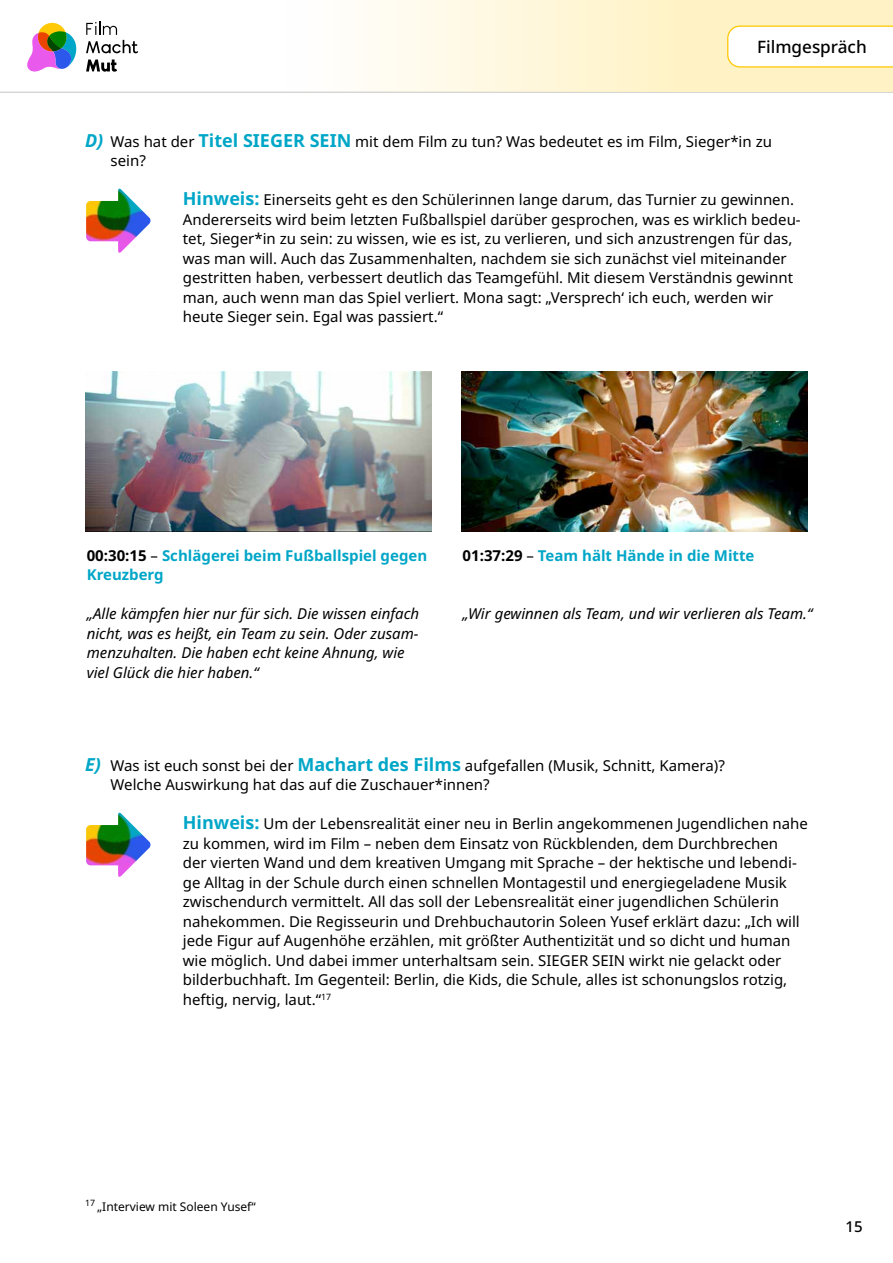
<style>
.page{position:relative;width:893px;height:1263px;background:#fff}
.page>*{position:absolute;margin:0;border:0;box-sizing:border-box;transform-origin:0 0}
.t1{font:500 17.1px "Noto Sans";color:#000}
.t2{font:15px/19.5px "Noto Sans";color:#000}
.t3{font:italic 15px/19.5px "Noto Sans";color:#000}
.t4{font:700 15px/19.5px "Noto Sans";color:#00a6c7}
.t5{font:500 15px "Noto Sans";color:#000}
.t6{font:12px "Noto Sans";color:#000}
.s1{font-weight:700;font-style:italic;font-size:18px;color:#00a6c7}
.s2{font-weight:700;font-size:18px;color:#00a6c7}
.s3{color:#000}
.s4{font-weight:400;color:#000}
</style>
<div class="page">
<svg style="left:86px;top:22px;width:52px;height:31px"></svg>
<svg style="left:86px;top:60px;width:31px;height:12px"></svg>
<div style="left:38px;top:23px;width:28px;height:29px;background:#ffc906;border-radius:50%"></div>
<svg style="left:27px;top:30px;width:50px;height:42px"></svg>
<hr style="left:0;top:92px;width:893px;height:1px;background:#c2c2c2">
<div style="left:285px;top:0;width:608px;height:91px;background:linear-gradient(to right,#fffdf9,#fff0b9)"></div>
<svg style="left:726px;top:25px;width:167px;height:43px"></svg>
<img style="left:86px;top:189px;width:65px;height:64px">
<img style="left:86px;top:813px;width:65px;height:64px">
<img style="left:85px;top:372px;width:346px;height:160px">
<img style="left:462px;top:372px;width:346px;height:160px">
<p class="t1" style="left:757px;top:34px;width:111px">Filmgespräch</p>
<p class="t2" style="left:111px;top:132px;width:663px;text-indent:-26px"><span class="s1">D)</span> Was hat der <span class="s2">Titel SIEGER SEIN</span> mit dem Film zu tun? Was bedeutet es im Film, Sieger*in zu sein?</p>
<p class="t2" style="left:183px;top:190px;width:619px"><span class="s2">Hinweis:</span> Einerseits geht es den Schülerinnen lange darum, das Turnier zu gewinnen.<br>Andererseits wird beim letzten Fußballspiel darüber gesprochen, was es wirklich bedeu&shy;tet, Sieger*in zu sein: zu wissen, wie es ist, zu verlieren, und sich anzustrengen für das, was man will. Auch das Zusammenhalten, nachdem sie sich zunächst viel miteinander gestritten haben, verbessert deutlich das Teamgefühl. Mit diesem Verständnis gewinnt man, auch wenn man das Spiel verliert. Mona sagt: „Versprech‘ ich euch, werden wir heute Sieger sein. Egal was passiert.“</p>
<p class="t4" style="left:87px;top:546px;width:342px"><span class="s3">00:30:15</span> <span class="s4">–</span> Schlägerei beim Fußballspiel gegen<br>Kreuzberg</p>
<p class="t3" style="left:87px;top:604px;width:334px">„Alle kämpfen hier nur für sich. Die wissen einfach nicht, was es heißt, ein Team zu sein. Oder zusam&shy;menzuhalten. Die haben echt keine Ahnung, wie viel Glück die hier haben.“</p>
<p class="t4" style="left:463px;top:546px;width:293px"><span class="s3">01:37:29</span> <span class="s4">–</span> Team hält Hände in die Mitte</p>
<p class="t3" style="left:463px;top:604px;width:351px">„Wir gewinnen als Team, und wir verlieren als Team.“</p>
<p class="t2" style="left:111px;top:756px;width:616px;text-indent:-26px"><span class="s1">E)</span> Was ist euch sonst bei der <span class="s2">Machart des Films</span> aufgefallen (Musik, Schnitt, Kamera)?<br>Welche Auswirkung hat das auf die Zuschauer*innen?</p>
<p class="t2" style="left:183px;top:814px;width:627px"><span class="s2">Hinweis:</span> Um der Lebensrealität einer neu in Berlin angekommenen Jugendlichen nahe zu kommen, wird im Film – neben dem Einsatz von Rückblenden, dem Durchbrechen<br>der vierten Wand und dem kreativen Umgang mit Sprache – der hektische und lebendi&shy;ge Alltag in der Schule durch einen schnellen Montagestil und energiegeladene Musik zwischendurch vermittelt. All das soll der Lebensrealität einer jugendlichen Schülerin nahekommen. Die Regisseurin und Drehbuchautorin Soleen Yusef erklärt dazu: „Ich will jede Figur auf Augenhöhe erzählen, mit größter Authentizität und so dicht und human wie möglich. Und dabei immer unterhaltsam sein. SIEGER SEIN wirkt nie gelackt oder bilderbuchhaft. Im Gegenteil: Berlin, die Kids, die Schule, alles ist schonungslos rotzig, heftig, nervig, laut.“<sup>17</sup></p>
<p class="t6" style="left:85px;top:1198px;width:172px"><sup>17</sup> „Interview mit Soleen Yusef“</p>
<p class="t5" style="left:846px;top:1216px;width:19px">15</p>
</div>
